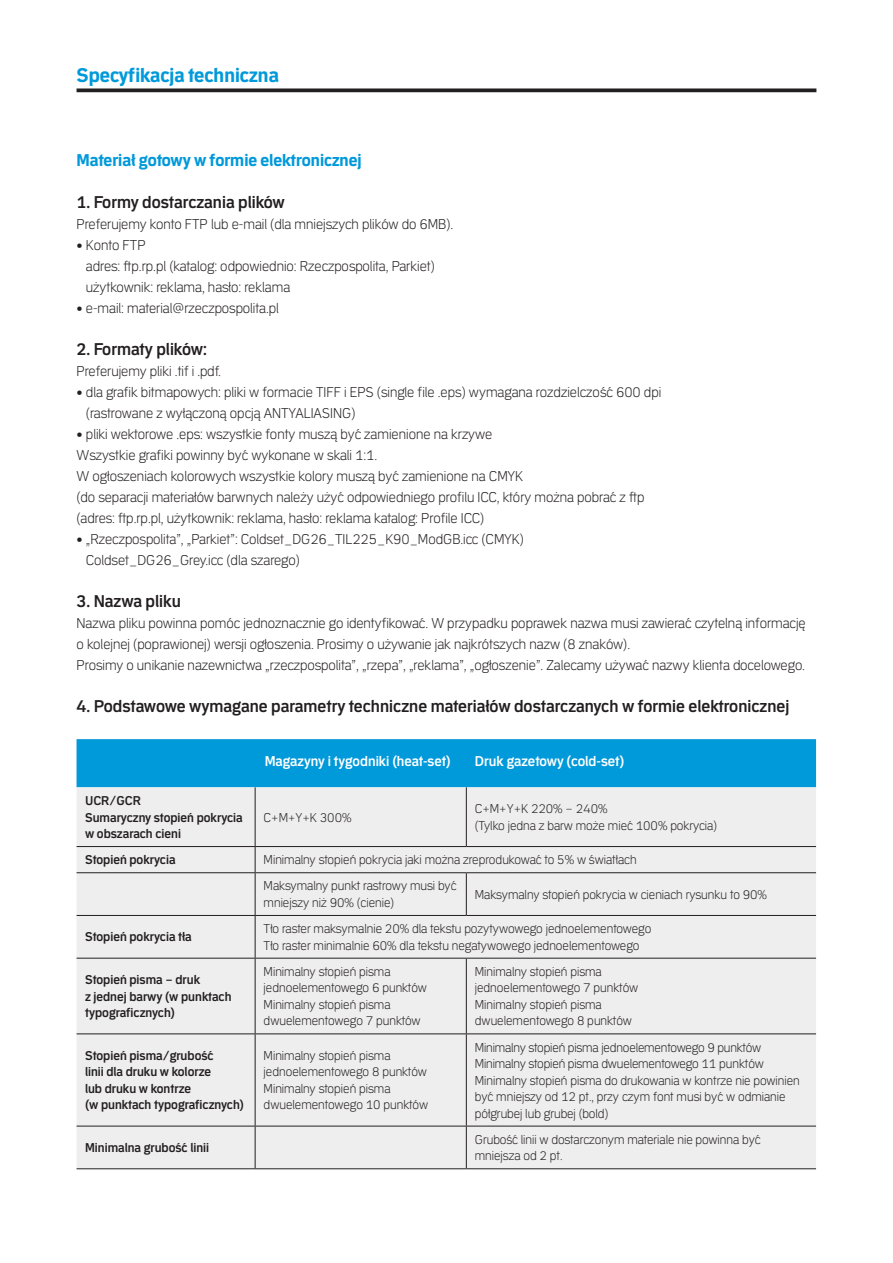
<style>
.page{position:relative;width:893px;height:1263px;background:#fff}
.page>*{position:absolute;margin:0;border:0;box-sizing:border-box;transform-origin:0 0}
.t1{font:700 21px "Erepublic Sans";color:#0099da}
.t2{font:600 18px "Erepublic Sans";color:#231f20}
.t3{font:700 18px "Erepublic Sans";color:#0099da}
.t4{font:300 15px/21px "Erepublic Sans";color:#231f20}
.t5{font:600 15px "Erepublic Sans";color:#fff}
.t6{font:300 13.5px/16.5px "Erepublic Sans";color:#231f20}
.t7{font:600 13.5px/16.5px "Erepublic Sans";color:#231f20}
</style>
<div class="page">
<svg style="left:77px;top:88px;width:739px;height:4px;fill:#231f20"></svg>
<div style="left:77px;top:739px;width:739px;height:48px;background:#0099da"></div>
<div style="left:77px;top:787px;width:739px;height:381px;background:#eeeeef"></div>
<hr style="left:255px;top:787px;width:1px;height:59px;background:#231f20">
<hr style="left:466px;top:787px;width:1px;height:59px;background:#231f20">
<hr style="left:77px;top:846px;width:178px;height:1px;background:#231f20">
<hr style="left:255px;top:846px;width:211px;height:1px;background:#231f20">
<svg style="left:255px;top:847px;width:1px;height:25px"></svg>
<hr style="left:466px;top:846px;width:350px;height:1px;background:#231f20">
<hr style="left:77px;top:872px;width:178px;height:1px;background:#231f20">
<hr style="left:255px;top:872px;width:211px;height:1px;background:#231f20">
<hr style="left:255px;top:873px;width:1px;height:42px;background:#231f20">
<hr style="left:466px;top:872px;width:350px;height:1px;background:#231f20">
<hr style="left:466px;top:873px;width:1px;height:42px;background:#231f20">
<hr style="left:77px;top:915px;width:178px;height:1px;background:#231f20">
<hr style="left:255px;top:915px;width:211px;height:1px;background:#231f20">
<hr style="left:255px;top:916px;width:1px;height:42px;background:#231f20">
<hr style="left:466px;top:915px;width:350px;height:1px;background:#231f20">
<hr style="left:77px;top:958px;width:178px;height:1px;background:#231f20">
<hr style="left:255px;top:958px;width:211px;height:1px;background:#231f20">
<hr style="left:255px;top:958px;width:1px;height:75px;background:#231f20">
<hr style="left:466px;top:958px;width:350px;height:1px;background:#231f20">
<hr style="left:466px;top:958px;width:1px;height:75px;background:#231f20">
<hr style="left:77px;top:1033px;width:178px;height:1px;background:#231f20">
<hr style="left:255px;top:1033px;width:211px;height:1px;background:#231f20">
<hr style="left:255px;top:1034px;width:1px;height:92px;background:#231f20">
<hr style="left:466px;top:1033px;width:350px;height:1px;background:#231f20">
<hr style="left:466px;top:1034px;width:1px;height:92px;background:#231f20">
<hr style="left:77px;top:1126px;width:178px;height:1px;background:#231f20">
<hr style="left:255px;top:1126px;width:211px;height:1px;background:#231f20">
<hr style="left:255px;top:1126px;width:1px;height:42px;background:#231f20">
<hr style="left:466px;top:1126px;width:350px;height:1px;background:#231f20">
<hr style="left:466px;top:1126px;width:1px;height:42px;background:#231f20">
<hr style="left:77px;top:1168px;width:178px;height:1px;background:#231f20">
<hr style="left:255px;top:1168px;width:211px;height:1px;background:#231f20">
<hr style="left:466px;top:1168px;width:350px;height:1px;background:#231f20">
<h1 class="t1" style="left:77px;top:63px;width:204px">Specyfikacja techniczna</h1>
<p class="t3" style="left:77px;top:150px;width:287px">Materiał gotowy w formie elektronicznej</p>
<p class="t2" style="left:77px;top:192px;width:210px">1. Formy dostarczania plików</p>
<p class="t4" style="left:77px;top:213px;width:378px">Preferujemy konto FTP lub e-mail (dla mniejszych plików do 6MB).</p>
<p class="t4" style="left:86px;top:234px;width:350px;text-indent:-9px">• Konto FTP<br>adres: ftp.rp.pl (katalog: odpowiednio: Rzeczpospolita, Parkiet) użytkownik: reklama, hasło: reklama</p>
<p class="t4" style="left:77px;top:297px;width:204px">• e-mail: material@rzeczpospolita.pl</p>
<p class="t2" style="left:77px;top:339px;width:132px">2. Formaty plików:</p>
<p class="t4" style="left:77px;top:360px;width:146px">Preferujemy pliki .tif i .pdf.</p>
<p class="t4" style="left:86px;top:381px;width:577px;text-indent:-9px">• dla grafik bitmapowych: pliki w formacie TIFF i EPS (single file .eps) wymagana rozdzielczość 600 dpi (rastrowane z wyłączoną opcją ANTYALIASING)</p>
<p class="t4" style="left:77px;top:423px;width:570px">• pliki wektorowe .eps: wszystkie fonty muszą być zamienione na krzywe<br>Wszystkie grafiki powinny być wykonane w skali 1:1.<br>W ogłoszeniach kolorowych wszystkie kolory muszą być zamienione na CMYK<br>(do separacji materiałów barwnych należy użyć odpowiedniego profilu ICC, który można pobrać z ftp (adres: ftp.rp.pl, użytkownik: reklama, hasło: reklama katalog: Profile ICC)</p>
<p class="t4" style="left:86px;top:528px;width:439px;text-indent:-9px">• „Rzeczpospolita”, „Parkiet”: Coldset_DG26_TIL225_K90_ModGB.icc (CMYK)<br>Coldset_DG26_Grey.icc (dla szarego)</p>
<p class="t2" style="left:77px;top:591px;width:106px">3. Nazwa pliku</p>
<p class="t4" style="left:77px;top:612px;width:731px">Nazwa pliku powinna pomóc jednoznacznie go identyfikować. W przypadku poprawek nazwa musi zawierać czytelną informację o kolejnej (poprawionej) wersji ogłoszenia. Prosimy o używanie jak najkrótszych nazw (8 znaków).<br>Prosimy o unikanie nazewnictwa „rzeczpospolita”, „rzepa”, „reklama”, „ogłoszenie”. Zalecamy używać nazwy klienta docelowego.</p>
<p class="t2" style="left:77px;top:696px;width:714px">4. Podstawowe wymagane parametry techniczne materiałów dostarczanych w formie elektronicznej</p>
<p class="t7" style="left:85px;top:792px;width:159px">UCR/GCR<br>Sumaryczny stopień pokrycia w obszarach cieni</p>
<p class="t5" style="left:265px;top:753px;width:188px">Magazyny i tygodniki (heat-set)</p>
<p class="t5" style="left:475px;top:753px;width:151px">Druk gazetowy (cold-set)</p>
<p class="t6" style="left:264px;top:808px;width:89px">C+M+Y+K 300%</p>
<p class="t6" style="left:475px;top:800px;width:244px">C+M+Y+K 220% – 240%<br>(Tylko jedna z barw może mieć 100% pokrycia)</p>
<p class="t7" style="left:85px;top:851px;width:92px">Stopień pokrycia</p>
<p class="t6" style="left:264px;top:846px;width:374px;line-height:26.2px">Minimalny stopień pokrycia jaki można zreprodukować to 5% w światłach<br>Maksymalny punkt rastrowy musi być</p>
<p class="t6" style="left:264px;top:894px;width:132px">mniejszy niż 90% (cienie)</p>
<p class="t6" style="left:475px;top:885px;width:294px">Maksymalny stopień pokrycia w cieniach rysunku to 90%</p>
<p class="t7" style="left:85px;top:928px;width:108px">Stopień pokrycia tła</p>
<p class="t6" style="left:264px;top:920px;width:389px">Tło raster maksymalnie 20% dla tekstu pozytywowego jednoelementowego<br>Tło raster minimalnie 60% dla tekstu negatywowego jednoelementowego</p>
<p class="t7" style="left:85px;top:971px;width:148px">Stopień pisma – druk<br>z jednej barwy (w punktach typograficznych)</p>
<p class="t6" style="left:264px;top:963px;width:165px">Minimalny stopień pisma jednoelementowego 6 punktów<br>Minimalny stopień pisma dwuelementowego 7 punktów</p>
<p class="t6" style="left:475px;top:963px;width:165px">Minimalny stopień pisma jednoelementowego 7 punktów<br>Minimalny stopień pisma dwuelementowego 8 punktów</p>
<p class="t7" style="left:85px;top:1047px;width:160px">Stopień pisma/grubość<br>linii dla druku w kolorze<br>lub druku w kontrze<br>(w punktach typograficznych)</p>
<p class="t6" style="left:264px;top:1047px;width:166px">Minimalny stopień pisma jednoelementowego 8 punktów<br>Minimalny stopień pisma dwuelementowego 10 punktów</p>
<p class="t6" style="left:475px;top:1038px;width:326px">Minimalny stopień pisma jednoelementowego 9 punktów Minimalny stopień pisma dwuelementowego 11 punktów Minimalny stopień pisma do drukowania w kontrze nie powinien być mniejszy od 12 pt., przy czym font musi być w odmianie półgrubej lub grubej (bold)</p>
<p class="t7" style="left:85px;top:1139px;width:126px">Minimalna grubość linii</p>
<p class="t6" style="left:475px;top:1130px;width:287px">Grubość linii w dostarczonym materiale nie powinna być mniejsza od 2 pt.</p>
</div>
